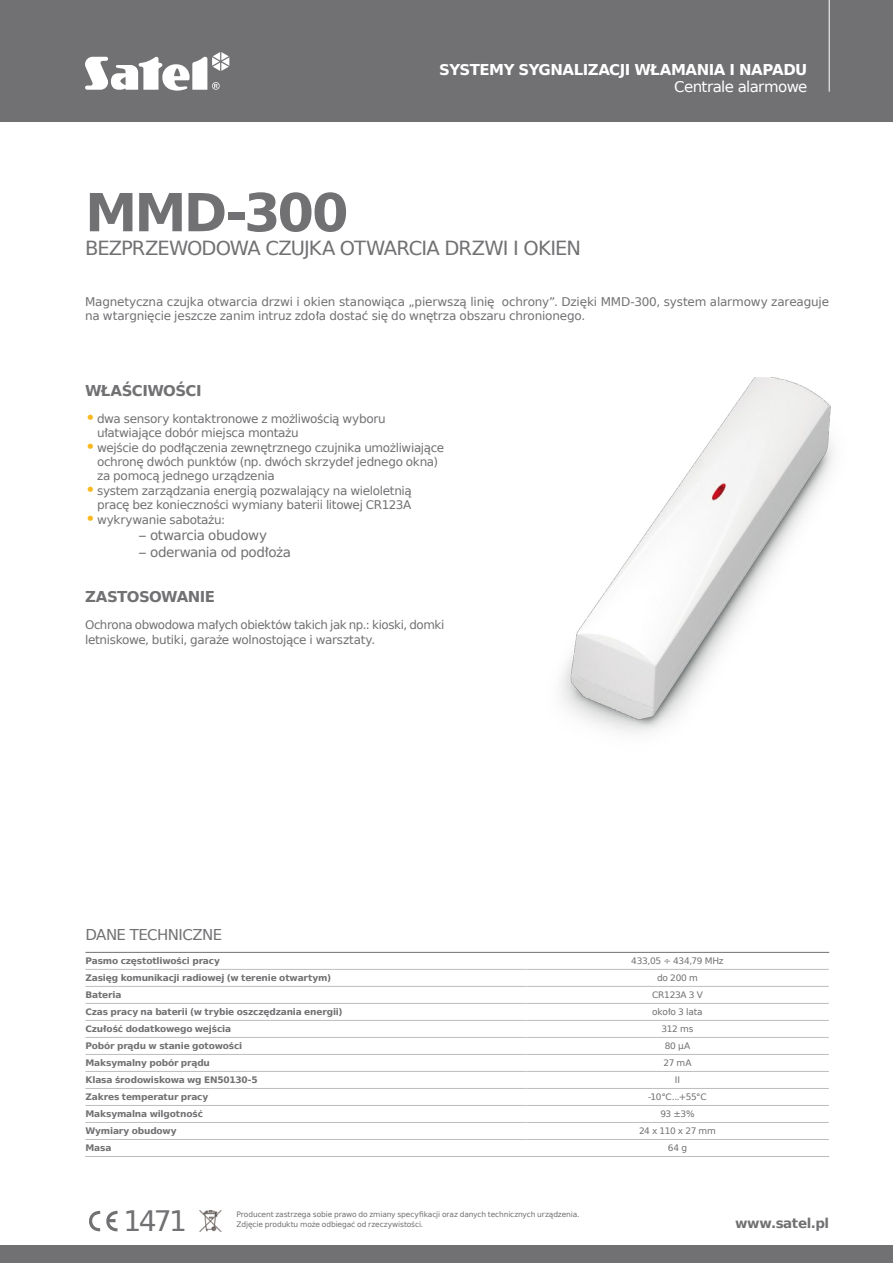
<style>
.page{position:relative;width:893px;height:1263px;background:#fff}
.page>*{position:absolute;margin:0;border:0;box-sizing:border-box;transform-origin:0 0}
.SYMBOL{font:700 52.5px "Prima Sans EU";letter-spacing:-.055em;color:#717073}
.t1{font:28.2px "Prima Sans EU";color:#717073}
.NAZWA_PRODUKTU{font:19.5px "Prima Sans EU";letter-spacing:-.05em;color:#717073}
.t2{font:700 15px "Prima Sans EU";letter-spacing:-.035em;color:#fff}
._02_-_ŚRÓDTYTUŁ{font:700 15px "Prima Sans EU";letter-spacing:-.04em;color:#717073}
.t3{font:15px "Prima Sans EU";letter-spacing:-.04em;color:#fff}
.DANE_TECHNICZNE{font:15px "Prima Sans EU";letter-spacing:-.04em;color:#717073}
._04_-_MYŚLNIKI{font:13.5px "Prima Sans EU";letter-spacing:-.03em;color:#717073}
.t4{font:700 13.5px "Prima Sans EU";letter-spacing:-.03em;color:#717073}
._03_-_PUNKTORY{font:12px/14.4px "Prima Sans EU";letter-spacing:-.025em;color:#717073}
._01_-_OPIS_nowy{font:12px/14.4px "Prima Sans EU";letter-spacing:-.02em;color:#717073}
.TABELA_-_MENU{font:700 9px "Prima Sans EU";letter-spacing:-.02em;color:#717073}
.TABELA_-_DANE{font:9px "Prima Sans EU";letter-spacing:-.025em;color:#717073}
.t5{font:7.5px "Prima Sans EU";letter-spacing:-.015em;color:#717073}
.s1{font-size:18px;color:#fab81c}
</style>
<div class="page">
<div style="left:0;top:0;width:893px;height:121px;background:#717073"></div>
<svg style="left:85px;top:52px;width:144px;height:39px"></svg>
<hr style="left:829px;top:0;width:1px;height:92px;background:#fff">
<img style="left:199px;top:1210px;width:23px;height:22px">
<div style="left:0;top:1245px;width:893px;height:18px;background:#717073"></div>
<svg style="left:89px;top:1210px;width:29px;height:22px"></svg>
<hr style="left:85px;top:969px;width:441px;height:1px;background:#bcbdbf">
<hr style="left:526px;top:969px;width:303px;height:1px;background:#bcbdbf">
<hr style="left:85px;top:986px;width:441px;height:1px;background:#bcbdbf">
<hr style="left:526px;top:986px;width:303px;height:1px;background:#bcbdbf">
<hr style="left:85px;top:1003px;width:441px;height:1px;background:#bcbdbf">
<hr style="left:526px;top:1003px;width:303px;height:1px;background:#bcbdbf">
<hr style="left:85px;top:1020px;width:441px;height:1px;background:#bcbdbf">
<hr style="left:526px;top:1020px;width:303px;height:1px;background:#bcbdbf">
<hr style="left:85px;top:1037px;width:441px;height:1px;background:#bcbdbf">
<hr style="left:526px;top:1037px;width:303px;height:1px;background:#bcbdbf">
<hr style="left:85px;top:1054px;width:441px;height:1px;background:#bcbdbf">
<hr style="left:526px;top:1054px;width:303px;height:1px;background:#bcbdbf">
<hr style="left:85px;top:1071px;width:441px;height:1px;background:#bcbdbf">
<hr style="left:526px;top:1071px;width:303px;height:1px;background:#bcbdbf">
<hr style="left:85px;top:1088px;width:441px;height:1px;background:#bcbdbf">
<hr style="left:526px;top:1088px;width:303px;height:1px;background:#bcbdbf">
<hr style="left:85px;top:1105px;width:441px;height:1px;background:#bcbdbf">
<hr style="left:526px;top:1105px;width:303px;height:1px;background:#bcbdbf">
<hr style="left:85px;top:1122px;width:441px;height:1px;background:#bcbdbf">
<hr style="left:526px;top:1122px;width:303px;height:1px;background:#bcbdbf">
<hr style="left:85px;top:1139px;width:441px;height:1px;background:#bcbdbf">
<hr style="left:526px;top:1139px;width:303px;height:1px;background:#bcbdbf">
<hr style="left:85px;top:1156px;width:441px;height:1px;background:#bcbdbf">
<hr style="left:526px;top:1156px;width:303px;height:1px;background:#bcbdbf">
<hr style="left:85px;top:952px;width:441px;height:1px;background:#717073">
<hr style="left:526px;top:952px;width:303px;height:1px;background:#717073">
<img style="left:561px;top:377px;width:272px;height:356px">
<p class="t2" style="left:439px;top:59px;width:370px">SYSTEMY SYGNALIZACJI WŁAMANIA I NAPADU</p>
<p class="t3" style="left:674px;top:76px;width:135px">Centrale alarmowe</p>
<p class="SYMBOL" style="left:85px;top:176px;width:265px">MMD-300</p>
<p class="NAZWA_PRODUKTU" style="left:85px;top:234px;width:497px">BEZPRZEWODOWA CZUJKA OTWARCIA DRZWI I OKIEN</p>
<p class="_01_-_OPIS_nowy" style="left:85px;top:294px;width:745px">Magnetyczna czujka otwarcia drzwi i okien stanowiąca „pierwszą linię ochrony”. Dzięki MMD-300, system alarmowy zareaguje na wtargnięcie jeszcze zanim intruz zdoła dostać się do wnętrza obszaru chronionego.</p>
<p class="_02_-_ŚRÓDTYTUŁ" style="left:85px;top:380px;width:118px">WŁAŚCIWOŚCI</p>
<p class="_03_-_PUNKTORY" style="left:97px;top:411px;width:290px;text-indent:-12px"><span class="s1">•</span>dwa sensory kontaktronowe z możliwością wyboru ułatwiające dobór miejsca montażu</p>
<p class="_03_-_PUNKTORY" style="left:97px;top:440px;width:349px;text-indent:-12px"><span class="s1">•</span>wejście do podłączenia zewnętrznego czujnika umożliwiające ochronę dwóch punktów (np. dwóch skrzydeł jednego okna) za pomocą jednego urządzenia</p>
<p class="_03_-_PUNKTORY" style="left:85px;top:483px;width:328px;text-align:right"><span class="s1">•</span>system zarządzania energią pozwalający na wieloletnią pracę bez konieczności wymiany baterii litowej CR123A</p>
<p class="_03_-_PUNKTORY" style="left:85px;top:512px;width:142px"><span class="s1">•</span>wykrywanie sabotażu:</p>
<p class="_04_-_MYŚLNIKI" style="left:139px;top:526px;width:130px">– otwarcia obudowy</p>
<p class="_04_-_MYŚLNIKI" style="left:139px;top:542px;width:154px">– oderwania od podłoża</p>
<p class="_02_-_ŚRÓDTYTUŁ" style="left:85px;top:586px;width:132px">ZASTOSOWANIE</p>
<p class="_01_-_OPIS_nowy" style="left:85px;top:618px;width:361px">Ochrona obwodowa małych obiektów takich jak np.: kioski, domki letniskowe, butiki, garaże wolnostojące i warsztaty.</p>
<p class="DANE_TECHNICZNE" style="left:85px;top:924px;width:138px">DANE TECHNICZNE</p>
<p class="TABELA_-_MENU" style="left:85px;top:955px;width:136px">Pasmo częstotliwości pracy</p>
<p class="TABELA_-_DANE" style="left:631px;top:955px;width:94px">433,05 ÷ 434,79 MHz</p>
<p class="TABELA_-_MENU" style="left:85px;top:972px;width:247px">Zasięg komunikacji radiowej (w terenie otwartym)</p>
<p class="TABELA_-_DANE" style="left:657px;top:972px;width:42px">do 200 m</p>
<p class="TABELA_-_MENU" style="left:85px;top:989px;width:38px">Bateria</p>
<p class="TABELA_-_DANE" style="left:652px;top:989px;width:52px">CR123A 3 V</p>
<p class="TABELA_-_MENU" style="left:85px;top:1006px;width:259px">Czas pracy na baterii (w trybie oszczędzania energii)</p>
<p class="TABELA_-_DANE" style="left:652px;top:1006px;width:52px">około 3 lata</p>
<p class="TABELA_-_MENU" style="left:85px;top:1023px;width:147px">Czułość dodatkowego wejścia</p>
<p class="TABELA_-_DANE" style="left:662px;top:1023px;width:33px">312 ms</p>
<p class="TABELA_-_MENU" style="left:85px;top:1040px;width:158px">Pobór prądu w stanie gotowości</p>
<p class="TABELA_-_DANE" style="left:665px;top:1040px;width:27px">80 µA</p>
<p class="TABELA_-_MENU" style="left:85px;top:1057px;width:126px">Maksymalny pobór prądu</p>
<p class="TABELA_-_DANE" style="left:663px;top:1057px;width:30px">27 mA</p>
<p class="TABELA_-_MENU" style="left:85px;top:1074px;width:174px">Klasa środowiskowa wg EN50130-5</p>
<p class="TABELA_-_DANE" style="left:675px;top:1074px;width:7px">II</p>
<p class="TABELA_-_MENU" style="left:85px;top:1091px;width:124px">Zakres temperatur pracy</p>
<p class="TABELA_-_DANE" style="left:648px;top:1091px;width:60px">-10°C...+55°C</p>
<p class="TABELA_-_MENU" style="left:85px;top:1108px;width:119px">Maksymalna wilgotność</p>
<p class="TABELA_-_DANE" style="left:660px;top:1108px;width:36px">93 ±3%</p>
<p class="TABELA_-_MENU" style="left:85px;top:1125px;width:93px">Wymiary obudowy</p>
<p class="TABELA_-_DANE" style="left:639px;top:1125px;width:78px">24 x 110 x 27 mm</p>
<p class="TABELA_-_MENU" style="left:85px;top:1142px;width:28px">Masa</p>
<p class="TABELA_-_DANE" style="left:668px;top:1142px;width:21px">64 g</p>
<h2 class="t1" style="left:123px;top:1201px;width:65px">1471</h2>
<p class="t5" style="left:237px;top:1219px;width:188px">Zdjęcie produktu może odbiegać od rzeczywistości.</p>
<p class="t5" style="left:237px;top:1209px;width:344px">Producent zastrzega sobie prawo do zmiany specyfikacji oraz danych technicznych urządzenia.</p>
<p class="t4" style="left:735px;top:1213px;width:96px">www.satel.pl</p>
</div>
